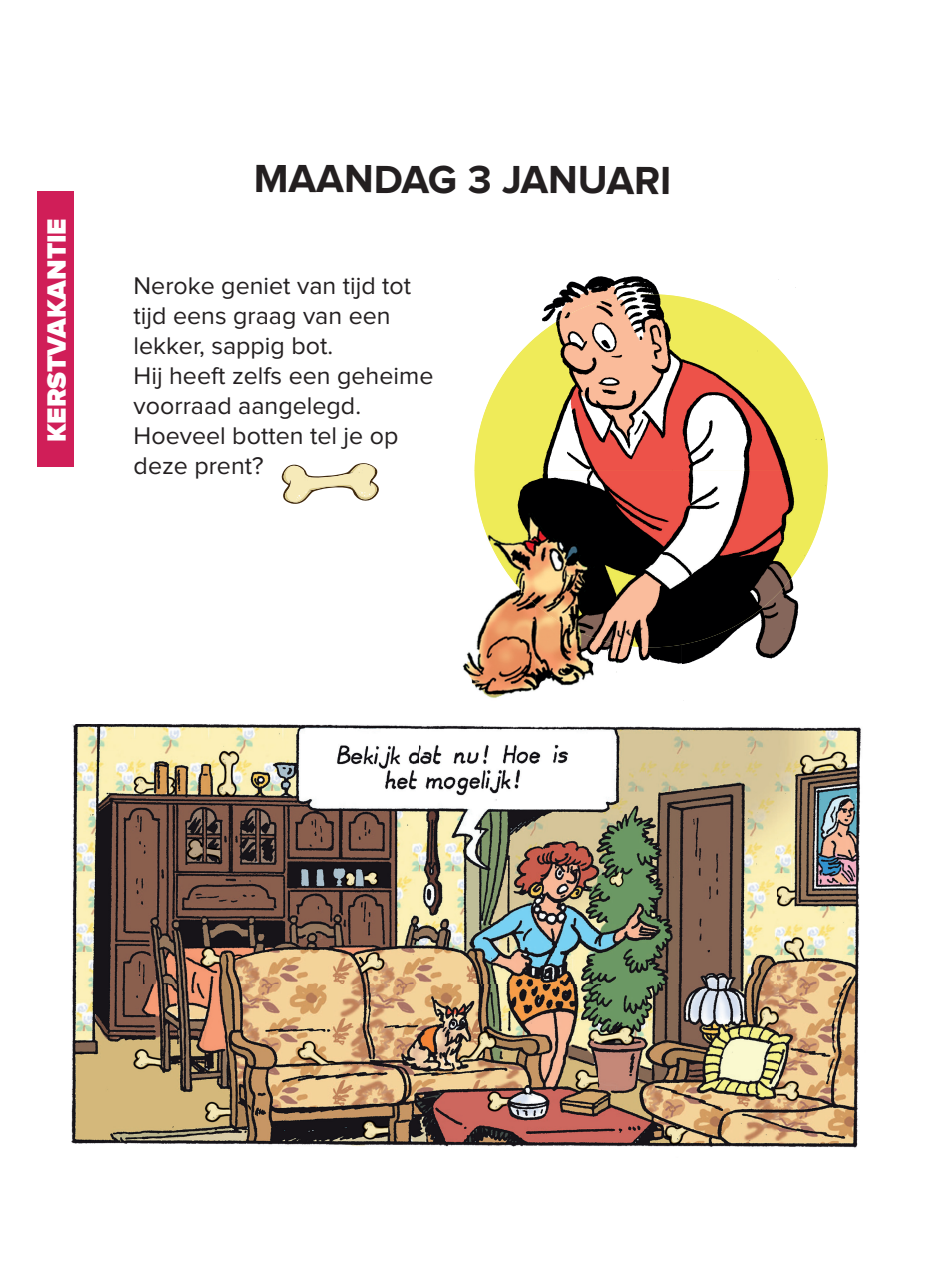
<style>
.page{position:relative;width:927px;height:1279px;background:#fff}
.page>*{position:absolute;margin:0;border:0;box-sizing:border-box;transform-origin:0 0}
.t1{font:700 40.75px "Proxima Nova";letter-spacing:-.005em;color:#231f20}
.t2{font:900 27.5px "Proxima Nova";color:#fff}
.t3{font:25px/30px "Proxima Nova";color:#231f20}
</style>
<div class="page">
<svg style="left:282px;top:463px;width:97px;height:41px"></svg>
<img style="left:71px;top:725px;width:790px;height:423px">
<img style="left:559px;top:276px;width:100px;height:18px">
<img style="left:755px;top:647px;width:32px;height:12px">
<img style="left:463px;top:647px;width:72px;height:51px">
<img style="left:682px;top:647px;width:37px;height:17px">
<img style="left:535px;top:647px;width:73px;height:43px">
<img style="left:608px;top:647px;width:74px;height:26px">
<img style="left:474px;top:294px;width:354px;height:353px">
<div style="left:37px;top:191px;width:37px;height:276px;background:#d01e58"></div>
<p class="t2" style="left:44px;top:442px;width:225px;rotate:-90deg">KERSTVAKANTIE</p>
<h1 class="t1" style="left:254px;top:161px;width:419px">MAANDAG 3 JANUARI</h1>
<p class="t3" style="left:134px;top:272px;width:301px">Neroke geniet van tijd tot tijd eens graag van een lekker, sappig bot.<br>Hij heeft zelfs een geheime voorraad aangelegd.<br>Hoeveel botten tel je op deze prent?</p>
</div>
